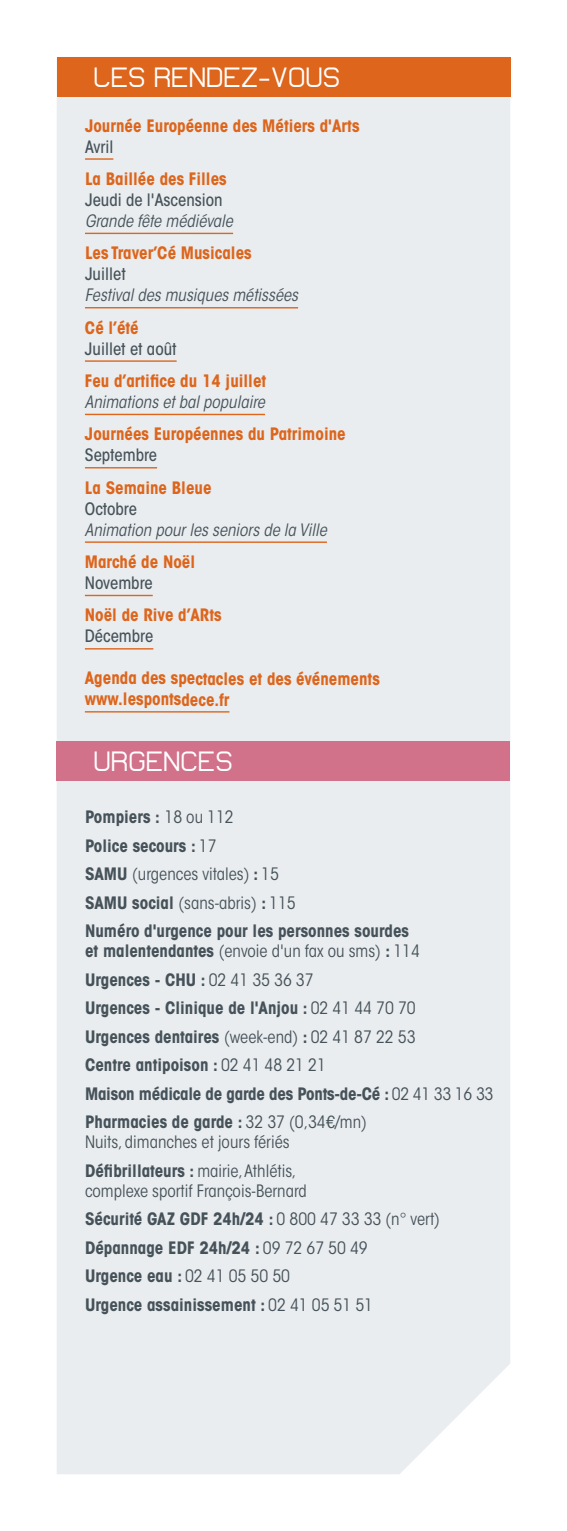
<style>
.page{position:relative;width:567px;height:1531px;background:#fff}
.page>*{position:absolute;margin:0;border:0;box-sizing:border-box;transform-origin:0 0}
.t1{font:28px "Lastwaerkregular";color:#fff}
.t2{font:700 condensed 17px/28.6px "ITC Avant Garde Std";color:#465259}
.t3{font:700 condensed 17px/21px "ITC Avant Garde Std";color:#dd651c}
.t4{font:condensed 17px/28.6px "ITC Avant Garde Std";color:#465259}
.t5{font:italic condensed 17px "ITC Avant Garde Std";color:#465259}
.t6{font:500 condensed 17px "ITC Avant Garde Std";color:#465259}
.s1{font-weight:400}
.s2{font-weight:700}
</style>
<div class="page">
<div style="left:57px;top:96px;width:453px;height:1378px;background:#e9edf0"></div>
<div style="left:57px;top:57px;width:453px;height:39px;background:#dd651c"></div>
<hr style="left:85px;top:158px;width:28px;height:2px;background:#dd651c">
<hr style="left:85px;top:233px;width:148px;height:1px;background:#dd651c">
<hr style="left:85px;top:307px;width:213px;height:1px;background:#dd651c">
<hr style="left:85px;top:360px;width:92px;height:2px;background:#dd651c">
<hr style="left:85px;top:414px;width:180px;height:1px;background:#dd651c">
<hr style="left:85px;top:467px;width:72px;height:1px;background:#dd651c">
<hr style="left:85px;top:541px;width:242px;height:2px;background:#dd651c">
<hr style="left:85px;top:595px;width:68px;height:1px;background:#dd651c">
<hr style="left:85px;top:648px;width:68px;height:1px;background:#dd651c">
<hr style="left:85px;top:711px;width:144px;height:1px;background:#dd651c">
<div style="left:57px;top:741px;width:453px;height:40px;background:#d1718a"></div>
<h1 class="t1" style="left:94px;top:60px;width:248px">LES RENDEZ-VOUS</h1>
<p class="t3" style="left:85px;top:116px;width:276px">Journée Européenne des Métiers d'Arts</p>
<p class="t6" style="left:85px;top:140px;width:30px">Avril</p>
<p class="t3" style="left:85px;top:170px;width:143px">La Baillée des Filles</p>
<p class="t6" style="left:85px;top:193px;width:139px">Jeudi de l'Ascension</p>
<p class="t5" style="left:85px;top:214px;width:150px">Grande fête médiévale</p>
<p class="t3" style="left:85px;top:244px;width:168px">Les Traver’Cé Musicales</p>
<p class="t6" style="left:85px;top:268px;width:42px">Juillet</p>
<p class="t5" style="left:85px;top:289px;width:215px">Festival des musiques métissées</p>
<p class="t3" style="left:85px;top:318px;width:55px">Cé l’été</p>
<p class="t6" style="left:85px;top:342px;width:93px">Juillet et août</p>
<p class="t3" style="left:85px;top:372px;width:183px">Feu d’artifice du 14 juillet</p>
<p class="t5" style="left:85px;top:395px;width:182px">Animations et bal populaire</p>
<p class="t3" style="left:85px;top:425px;width:262px">Journées Européennes du Patrimoine</p>
<p class="t6" style="left:85px;top:449px;width:74px">Septembre</p>
<p class="t3" style="left:85px;top:478px;width:128px">La Semaine Bleue</p>
<p class="t6" style="left:85px;top:502px;width:53px">Octobre</p>
<p class="t5" style="left:85px;top:523px;width:244px">Animation pour les seniors de la Ville</p>
<p class="t3" style="left:85px;top:553px;width:112px">Marché de Noël</p>
<p class="t6" style="left:85px;top:576px;width:69px">Novembre</p>
<p class="t3" style="left:85px;top:606px;width:138px">Noël de Rive d’ARts</p>
<p class="t6" style="left:85px;top:630px;width:70px">Décembre</p>
<p class="t3" style="left:85px;top:669px;width:297px">Agenda des spectacles et des événements www.lespontsdece.fr</p>
<h1 class="t1" style="left:94px;top:745px;width:141px">URGENCES</h1>
<p class="t2" style="left:85px;top:804px;width:325px">Pompiers : <span class="s1">18 ou 112<br></span>Police secours : <span class="s1">17<br></span>SAMU <span class="s1">(urgences vitales)</span> : <span class="s1">15<br></span>SAMU social <span class="s1">(sans-abris)</span> : <span class="s1">115<br></span>Numéro d'urgence pour les personnes sourdes</p>
<p class="t2" style="left:85px;top:938px;width:410px">et malentendantes <span class="s1">(envoie d'un fax ou sms)</span> : <span class="s1">114<br></span>Urgences - CHU : <span class="s1">02 41 35 36 37<br></span>Urgences - Clinique de l'Anjou : <span class="s1">02 41 44 70 70<br></span>Urgences dentaires <span class="s1">(week-end)</span> : <span class="s1">02 41 87 22 53<br></span>Centre antipoison : <span class="s1">02 41 48 21 21<br></span>Maison médicale de garde des Ponts-de-Cé : <span class="s1">02 41 33 16 33<br></span>Pharmacies de garde : <span class="s1">32 37 (0,34€/mn)</span></p>
<p class="t4" style="left:85px;top:1129px;width:213px">Nuits, dimanches et jours fériés<br><span class="s2">Défibrillateurs :</span> mairie,Athlétis,</p>
<p class="t4" style="left:85px;top:1178px;width:356px">complexe sportif François-Bernard<br><span class="s2">Sécurité GAZ GDF 24h/24 :</span> 0 800 47 33 33 (n° vert)<br><span class="s2">Dépannage EDF 24h/24 :</span> 09 72 67 50 49<br><span class="s2">Urgence eau :</span> 02 41 05 50 50<br><span class="s2">Urgence assainissement :</span> 02 41 05 51 51</p>
</div>
